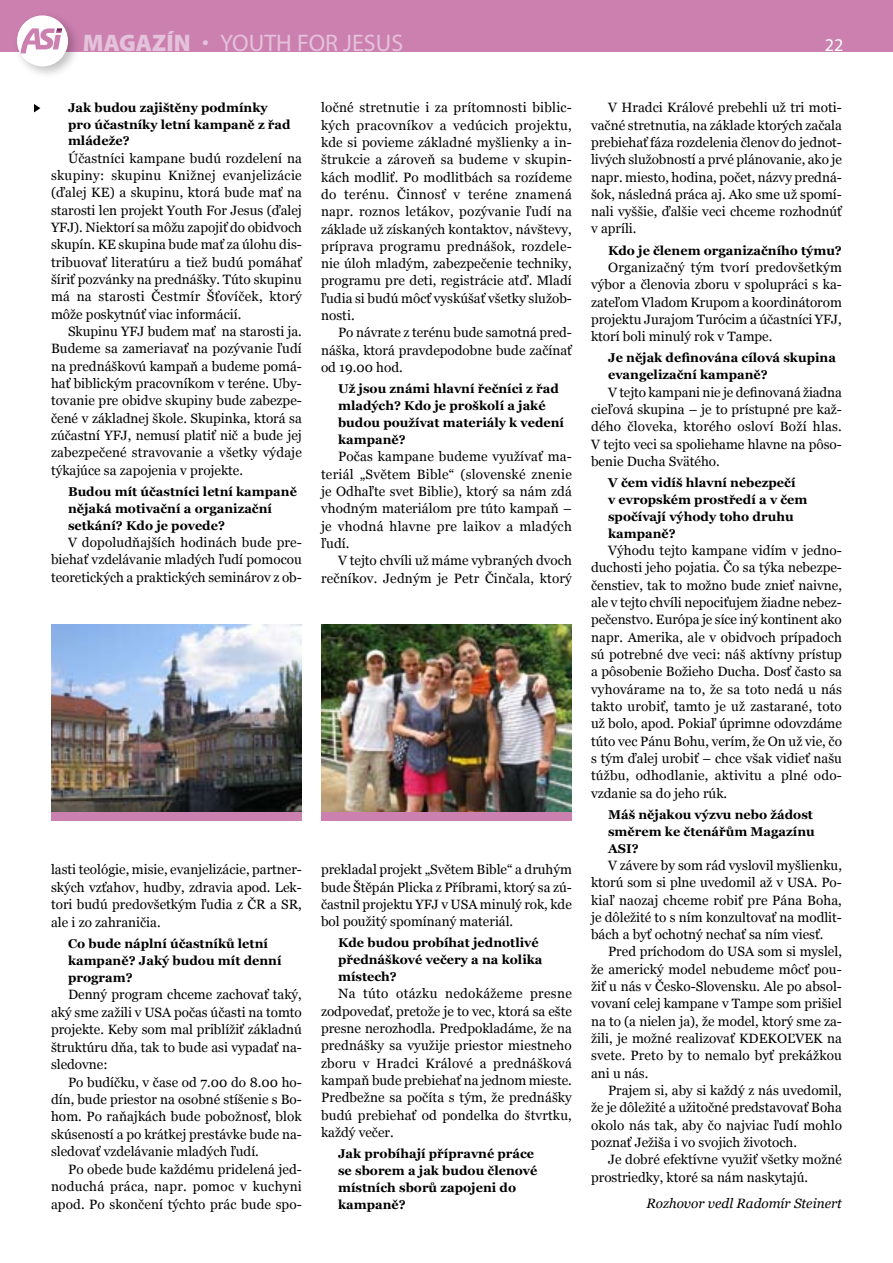
<style>
.page{position:relative;width:893px;height:1263px;background:#fff}
.page>*{position:absolute;margin:0;border:0;box-sizing:border-box;transform-origin:0 0}
.t1{font:24px "Myriad Pro";color:#e4c2db}
.t2{font:18px "Myriad Pro";color:#fff}
.t3{font:13.5px/17.2px "Georgia";color:#000;text-align:justify}
.t4{font:italic 13.5px "Georgia";color:#000}
.t5{font:700 12.75px/17px "Georgia";color:#000}
.s1{font-weight:900;color:#0081c6}
</style>
<div class="page">
<div style="left:0;top:0;width:893px;height:51px;background:#cc80b0"></div>
<div style="left:12px;top:10px;width:69px;height:69px;background:#000;opacity:.25"></div>
<div style="left:17px;top:15px;width:51px;height:51px;background:#fff;border-radius:50%"></div>
<svg style="left:21px;top:28px;width:41px;height:25px"></svg>
<img style="left:321px;top:624px;width:251px;height:188px">
<div style="left:321px;top:812px;width:251px;height:9px;background:#cc80b0"></div>
<img style="left:51px;top:624px;width:251px;height:188px">
<div style="left:51px;top:812px;width:251px;height:9px;background:#cc80b0"></div>
<svg style="left:34px;top:104px;width:6px;height:8px"></svg>
<h1 class="t1" style="left:83px;top:28px;width:322px"><span class="s1">MAGAZÍN</span> • YOUTH FOR JESUS</h1>
<h2 class="t2" style="left:825px;top:34px;width:20px">22</h2>
<p class="t5" style="left:68px;top:99px;width:224px">Jak budou zajištěny podmínky pro účastníky letní kampaně z řad mládeže?</p>
<p class="t3" style="left:51px;top:149px;width:252px;text-indent:17px">Účastníci kampane budú rozdelení na skupiny: skupinu Knižnej evanjelizácie (ďalej KE) a skupinu, ktorá bude mať na starosti len projekt Youth For Jesus (ďalej YFJ). Niektorí sa môžu zapojiť do obidvoch skupín. KE skupina bude mať za úlohu dis&shy;tribuovať literatúru a tiež budú pomáhať šíriť pozvánky na prednášky. Túto skupinu má na starosti Čestmír Šťovíček, ktorý môže poskytnúť viac informácií.</p>
<p class="t3" style="left:51px;top:323px;width:252px;text-indent:17px">Skupinu YFJ budem mať na starosti ja.<br>Budeme sa zameriavať na pozývanie ľudí na prednáškovú kampaň a budeme pomá&shy;hať biblickým pracovníkom v teréne. Uby&shy;tovanie pre obidve skupiny bude zabezpe&shy;čené v základnej škole. Skupinka, ktorá sa zúčastní YFJ, nemusí platiť nič a bude jej zabezpečené stravovanie a všetky výdaje týkajúce sa zapojenia v projekte.</p>
<p class="t5" style="left:68px;top:483px;width:230px">Budou mít účastníci letní kampaně nějaká motivační a organizační setkání? Kdo je povede?</p>
<p class="t3" style="left:51px;top:534px;width:252px;text-indent:17px">V dopoludňajších hodinách bude pre&shy;biehať vzdelávanie mladých ľudí pomocou teoretických a praktických seminárov z ob-</p>
<p class="t3" style="left:321px;top:99px;width:252px">ločné stretnutie i za prítomnosti biblic&shy;kých pracovníkov a vedúcich projektu, kde si povieme základné myšlienky a in&shy;štrukcie a zároveň sa budeme v skupin&shy;kách modliť. Po modlitbách sa rozídeme do terénu. Činnosť v teréne znamená napr. roznos letákov, pozývanie ľudí na základe už získaných kontaktov, návštevy, príprava programu prednášok, rozdele&shy;nie úloh mladým, zabezpečenie techniky, programu pre deti, registrácie atď. Mladí ľudia si budú môcť vyskúšať všetky služob&shy;nosti.</p>
<p class="t3" style="left:321px;top:324px;width:252px;text-indent:17px">Po návrate z terénu bude samotná pred&shy;náška, ktorá pravdepodobne bude začínať od 19.00 hod.</p>
<p class="t5" style="left:338px;top:380px;width:228px">Už jsou známi hlavní řečníci z řad mladých? Kdo je proškolí a jaké budou používat materiály k vedení kampaně?</p>
<p class="t3" style="left:321px;top:448px;width:252px;text-indent:17px">Počas kampane budeme využívať ma&shy;teriál „Světem Bible“ (slovenské znenie je Odhaľte svet Biblie), ktorý sa nám zdá vhodným materiálom pre túto kampaň – je vhodná hlavne pre laikov a mladých ľudí.</p>
<p class="t3" style="left:321px;top:552px;width:252px;text-align:right">V tejto chvíli už máme vybraných dvoch rečníkov. Jedným je Petr Činčala, ktorý</p>
<p class="t3" style="left:51px;top:861px;width:252px">lasti teológie, misie, evanjelizácie, partner&shy;ských vzťahov, hudby, zdravia apod. Lek&shy;tori budú predovšetkým ľudia z ČR a SR, ale i zo zahraničia.</p>
<p class="t5" style="left:68px;top:935px;width:215px">Co bude náplní účastníků letní kampaně? Jaký budou mít denní program?</p>
<p class="t3" style="left:51px;top:986px;width:252px;text-indent:17px">Denný program chceme zachovať taký, aký sme zažili v USA počas účasti na tomto projekte. Keby som mal priblížiť základnú štruktúru dňa, tak to bude asi vypadať na&shy;sledovne:</p>
<p class="t3" style="left:51px;top:1073px;width:252px;text-indent:17px">Po budíčku, v čase od 7.00 do 8.00 ho&shy;dín, bude priestor na osobné stíšenie s Bo&shy;hom. Po raňajkách bude pobožnosť, blok skúseností a po krátkej prestávke bude na&shy;sledovať vzdelávanie mladých ľudí.</p>
<p class="t3" style="left:51px;top:1160px;width:252px;text-indent:17px">Po obede bude každému pridelená jed&shy;noduchá práca, napr. pomoc v kuchyni apod. Po skončení týchto prác bude spo-</p>
<p class="t3" style="left:321px;top:861px;width:252px">prekladal projekt „Světem Bible“ a druhým bude Štěpán Plicka z Příbrami, ktorý sa zú&shy;častnil projektu YFJ v USA minulý rok, kde bol použitý spomínaný materiál.</p>
<p class="t5" style="left:338px;top:934px;width:206px">Kde budou probíhat jednotlivé přednáškové večery a na kolika místech?</p>
<p class="t3" style="left:321px;top:985px;width:252px;text-indent:17px">Na túto otázku nedokážeme presne zodpovedať, pretože je to vec, ktorá sa ešte presne nerozhodla. Predpokladáme, že na prednášky sa využije priestor miestneho zboru v Hradci Králové a prednášková kampaň bude prebiehať na jednom mieste.<br>Predbežne sa počíta s tým, že prednášky budú prebiehať od pondelka do štvrtku, každý večer.</p>
<p class="t5" style="left:338px;top:1145px;width:201px">Jak probíhají přípravné práce se sborem a jak budou členové místních sborů zapojeni do kampaně?</p>
<p class="t3" style="left:591px;top:99px;width:252px;text-indent:17px">V Hradci Králové prebehli už tri moti&shy;vačné stretnutia, na základe ktorých začala prebiehať fáza rozdelenia členov do jednot&shy;livých služobností a prvé plánovanie, ako je napr. miesto, hodina, počet, názvy predná&shy;šok, následná práca aj. Ako sme už spomí&shy;nali vyššie, ďalšie veci chceme rozhodnúť v apríli.</p>
<p class="t5" style="left:608px;top:242px;width:235px">Kdo je členem organizačního týmu?</p>
<p class="t3" style="left:591px;top:259px;width:252px;text-indent:17px">Organizačný tým tvorí predovšetkým výbor a členovia zboru v spolupráci s ka&shy;zateľom Vladom Krupom a koordinátorom projektu Jurajom Turócim a účastníci YFJ, ktorí boli minulý rok v Tampe.</p>
<p class="t5" style="left:608px;top:350px;width:229px">Je nějak definována cílová skupina evangelizační kampaně?</p>
<p class="t3" style="left:591px;top:383px;width:252px;text-indent:17px">V tejto kampani nie je definovaná žiadna cieľová skupina – je to prístupné pre kaž&shy;dého človeka, ktorého osloví Boží hlas.<br>V tejto veci sa spoliehame hlavne na pôso&shy;benie Ducha Svätého.</p>
<p class="t5" style="left:608px;top:474px;width:201px">V čem vidíš hlavní nebezpečí<br>v evropském prostředí a v čem spočívají výhody toho druhu kampaně?</p>
<p class="t3" style="left:591px;top:542px;width:252px;text-indent:17px">Výhodu tejto kampane vidím v jedno&shy;duchosti jeho pojatia. Čo sa týka nebezpe&shy;čenstiev, tak to možno bude znieť naivne, ale v tejto chvíli nepociťujem žiadne nebez&shy;pečenstvo. Európa je síce iný kontinent ako napr. Amerika, ale v obidvoch prípadoch sú potrebné dve veci: náš aktívny prístup a pôsobenie Božieho Ducha. Dosť často sa vyhovárame na to, že sa toto nedá u nás takto urobiť, tamto je už zastarané, toto už bolo, apod. Pokiaľ úprimne odovzdáme túto vec Pánu Bohu, verím, že On už vie, čo s tým ďalej urobiť – chce však vidieť našu túžbu, odhodlanie, aktivitu a plné odo&shy;vzdanie sa do jeho rúk.</p>
<p class="t5" style="left:608px;top:806px;width:208px">Máš nějakou výzvu nebo žádost směrem ke čtenářům Magazínu<br>ASI?</p>
<p class="t3" style="left:591px;top:856px;width:252px;text-indent:17px">V závere by som rád vyslovil myšlienku, ktorú som si plne uvedomil až v USA. Po&shy;kiaľ naozaj chceme robiť pre Pána Boha, je dôležité to s ním konzultovať na modlit&shy;bách a byť ochotný nechať sa ním viesť.</p>
<p class="t3" style="left:591px;top:943px;width:252px;text-indent:17px">Pred príchodom do USA som si myslel, že americký model nebudeme môcť pou&shy;žiť u nás v Česko-Slovensku. Ale po absol&shy;vovaní celej kampane v Tampe som prišiel na to (a nielen ja), že model, ktorý sme za&shy;žili, je možné realizovať KDEKOĽVEK na svete. Preto by to nemalo byť prekážkou ani u nás.</p>
<p class="t3" style="left:591px;top:1082px;width:252px;text-indent:17px">Prajem si, aby si každý z nás uvedomil, že je dôležité a užitočné predstavovať Boha okolo nás tak, aby čo najviac ľudí mohlo poznať Ježiša i vo svojich životoch.</p>
<p class="t3" style="left:591px;top:1151px;width:252px;text-indent:17px">Je dobré efektívne využiť všetky možné prostriedky, ktoré sa nám naskytajú.</p>
<p class="t4" style="left:646px;top:1196px;width:197px">Rozhovor vedl Radomír Steinert</p>
</div>
